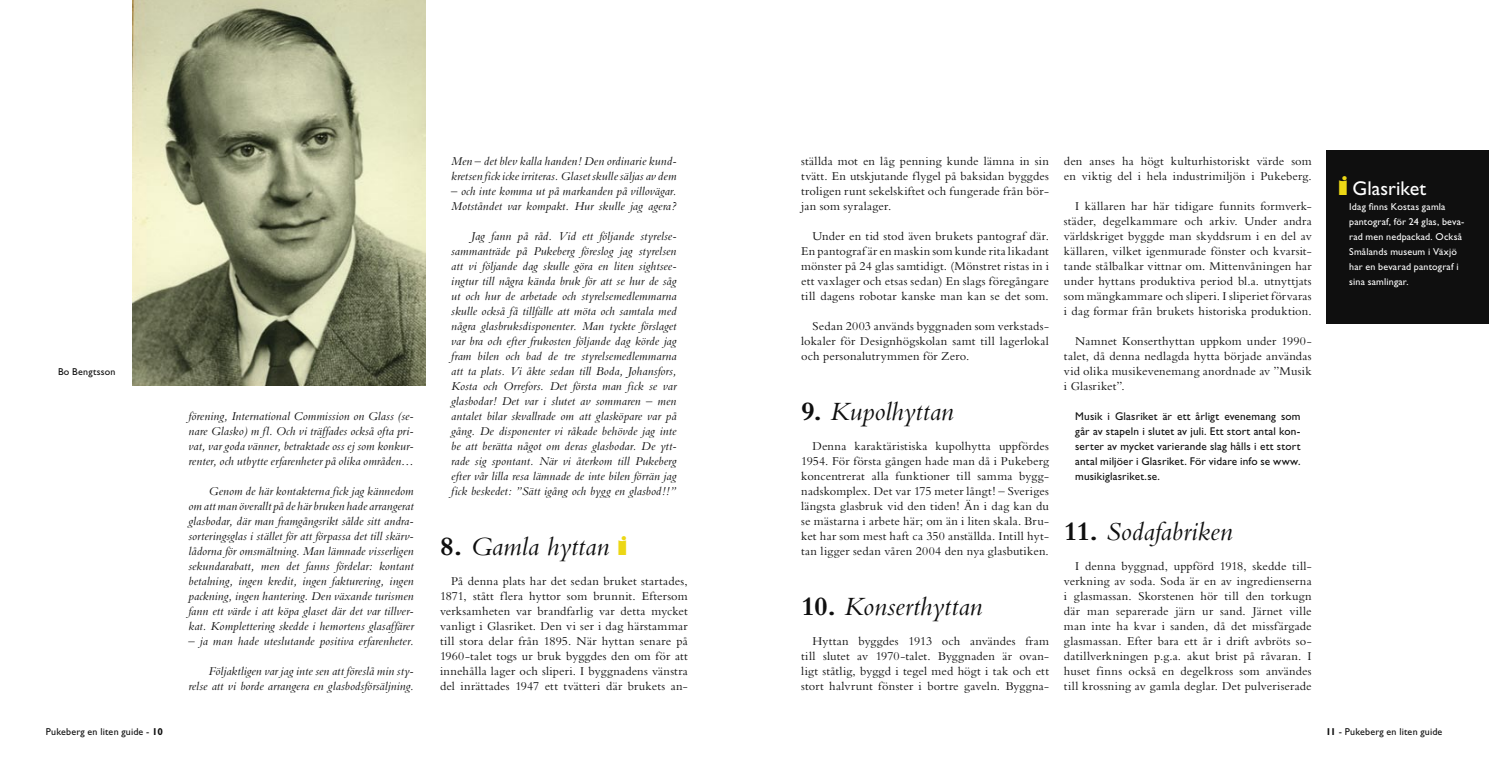
<style>
.page{position:relative;width:1489px;height:780px;background:#fff}
.page>*{position:absolute;margin:0;border:0;box-sizing:border-box;transform-origin:0 0}
.Mellanrubrik{font:italic 27.5px "Bembo";color:#0f0f0f}
.Underrubrik{font:20px "Gill Sans";letter-spacing:.005em;color:#fff}
.Brödtext{font:12.5px/15px "Bembo";letter-spacing:.02em;color:#0f0f0f;text-align:justify}
.Citat_med_indrag{font:italic 12.5px/15px "Bembo";letter-spacing:.01em;color:#0f0f0f;text-align:justify}
.Faktatext_med_indrag{font:11.25px/15px "Gill Sans";letter-spacing:.01em;color:#0f0f0f;text-align:justify}
.Bildtext{font:10px/15px "Gill Sans";letter-spacing:.02em;color:#fff}
.Bildtext-2{font:10px "Gill Sans";letter-spacing:.02em;color:#0f0f0f}
.s1{font-weight:700;font-style:normal}
.s2{font-family:"Gill Sans";font-weight:800;font-style:normal;font-size:25px;color:#ecd715}
.s3{font-weight:800;font-size:25px;color:#ecd715}
.s4{font-weight:700}
</style>
<div class="page">
<img style="left:133px;top:0;width:292px;height:385px">
<div style="left:1325px;top:151px;width:163px;height:173px;background:#0f0f0f"></div>
<p class="Bildtext-2" style="left:58px;top:366px;width:59px">Bo Bengtsson</p>
<p class="Citat_med_indrag" style="left:188px;top:408px;width:227px">förening, International Commission on Glass (se&shy;nare Glasko) m fl. Och vi träffades också ofta pri&shy;vat, var goda vänner, betraktade oss ej som konkur&shy;renter, och utbytte erfarenheter på olika områden…</p>
<p class="Citat_med_indrag" style="left:188px;top:483px;width:227px;text-indent:20px">Genom de här kontakterna fick jag kännedom om att man överallt på de här bruken hade arrangerat glasbodar, där man framgångsrikt sålde sitt andra&shy;sorteringsglas i stället för att förpassa det till skärv&shy;lådorna för omsmältning. Man lämnade visserligen sekundarabatt, men det fanns fördelar: kontant betalning, ingen kredit, ingen fakturering, ingen packning, ingen hantering. Den växande turismen fann ett värde i att köpa glaset där det var tillver&shy;kat. Komplettering skedde i hemortens glasaffärer</p>
<p class="Citat_med_indrag" style="left:188px;top:633px;width:227px">– ja man hade uteslutande positiva erfarenheter.</p>
<p class="Citat_med_indrag" style="left:188px;top:663px;width:227px;text-align:right">Följaktligen var jag inte sen att föreslå min sty&shy;relse att vi borde arrangera en glasbodsförsäljning.</p>
<p class="Citat_med_indrag" style="left:451px;top:153px;width:227px">Men – det blev kalla handen! Den ordinarie kund&shy;kretsen fick icke irriteras. Glaset skulle säljas av dem</p>
<p class="Citat_med_indrag" style="left:451px;top:183px;width:227px">– och inte komma ut på markanden på villovägar.<br>Motståndet var kompakt. Hur skulle jag agera?</p>
<p class="Citat_med_indrag" style="left:451px;top:228px;width:227px;text-indent:20px">Jag fann på råd. Vid ett följande styrelse&shy;sammanträde på Pukeberg föreslog jag styrelsen att vi följande dag skulle göra en liten sightsee&shy;ingtur till några kända bruk för att se hur de såg ut och hur de arbetade och styrelsemedlemmarna skulle också få tillfälle att möta och samtala med några glasbruksdisponenter. Man tyckte förslaget var bra och efter frukosten följande dag körde jag fram bilen och bad de tre styrelsemedlemmarna att ta plats. Vi åkte sedan till Boda, Johansfors, Kosta och Orrefors. Det första man fick se var glasbodar! Det var i slutet av sommaren – men antalet bilar skvallrade om att glasköpare var på gång. De disponenter vi råkade behövde jag inte be att berätta något om deras glasbodar. De ytt&shy;rade sig spontant. När vi återkom till Pukeberg efter vår lilla resa lämnade de inte bilen förrän jag fick beskedet: ”Sätt igång och bygg en glasbod!!”</p>
<p class="Mellanrubrik" style="left:440px;top:530px;width:189px"><span class="s1">8.</span> Gamla hyttan <span class="s2">i</span></p>
<p class="Brödtext" style="left:440px;top:573px;width:249px;text-indent:11px">På denna plats har det sedan bruket startades, 1871, stått flera hyttor som brunnit. Eftersom verksamheten var brandfarlig var detta mycket vanligt i Glasriket. Den vi ser i dag härstammar till stora delar från 1895. När hyttan senare på 1960-talet togs ur bruk byggdes den om för att innehålla lager och sliperi. I byggnadens vänstra del inrättades 1947 ett tvätteri där brukets an-</p>
<p class="Brödtext" style="left:801px;top:153px;width:249px">ställda mot en låg penning kunde lämna in sin tvätt. En utskjutande flygel på baksidan byggdes troligen runt sekelskiftet och fungerade från bör&shy;jan som syralager.</p>
<p class="Brödtext" style="left:801px;top:228px;width:249px;text-indent:11px">Under en tid stod även brukets pantograf där.<br>En pantograf är en maskin som kunde rita likadant mönster på 24 glas samtidigt. (Mönstret ristas in i ett vaxlager och etsas sedan) En slags föregångare till dagens robotar kanske man kan se det som.</p>
<p class="Brödtext" style="left:801px;top:318px;width:249px;text-indent:11px">Sedan 2003 används byggnaden som verkstads&shy;lokaler för Designhögskolan samt till lagerlokal och personalutrymmen för Zero.</p>
<p class="Mellanrubrik" style="left:801px;top:395px;width:154px"><span class="s1">9.</span> Kupolhyttan</p>
<p class="Brödtext" style="left:801px;top:438px;width:249px;text-indent:11px">Denna karaktäristiska kupolhytta uppfördes 1954. För första gången hade man då i Pukeberg koncentrerat alla funktioner till samma bygg&shy;nadskomplex. Det var 175 meter långt! – Sveriges längsta glasbruk vid den tiden! Än i dag kan du se mästarna i arbete här; om än i liten skala. Bru&shy;ket har som mest haft ca 350 anställda. Intill hyt&shy;tan ligger sedan våren 2004 den nya glasbutiken.</p>
<p class="Mellanrubrik" style="left:801px;top:590px;width:183px"><span class="s1">10.</span> Konserthyttan</p>
<p class="Brödtext" style="left:801px;top:633px;width:249px;text-indent:11px">Hyttan byggdes 1913 och användes fram till slutet av 1970-talet. Byggnaden är ovan&shy;ligt ståtlig, byggd i tegel med högt i tak och ett stort halvrunt fönster i bortre gaveln. Byggna-</p>
<p class="Brödtext" style="left:1063px;top:153px;width:249px">den anses ha högt kulturhistoriskt värde som en viktig del i hela industrimiljön i Pukeberg.</p>
<p class="Brödtext" style="left:1063px;top:198px;width:249px;text-indent:11px">I källaren har här tidigare funnits formverk&shy;städer, degelkammare och arkiv. Under andra världskriget byggde man skyddsrum i en del av källaren, vilket igenmurade fönster och kvarsit&shy;tande stålbalkar vittnar om. Mittenvåningen har under hyttans produktiva period bl.a. utnyttjats som mängkammare och sliperi. I sliperiet förvaras i dag formar från brukets historiska produktion.</p>
<p class="Brödtext" style="left:1063px;top:333px;width:249px;text-indent:11px">Namnet Konserthyttan uppkom under 1990- talet, då denna nedlagda hytta började användas vid olika musikevenemang anordnade av ”Musik i Glasriket”.</p>
<p class="Faktatext_med_indrag" style="left:1075px;top:409px;width:227px">Musik i Glasriket är ett årligt evenemang som går av stapeln i slutet av juli. Ett stort antal kon&shy;serter av mycket varierande slag hålls i ett stort antal miljöer i Glasriket. För vidare info se www. musikiglasriket.se.</p>
<p class="Mellanrubrik" style="left:1063px;top:515px;width:170px"><span class="s1">11.</span> Sodafabriken</p>
<p class="Brödtext" style="left:1063px;top:558px;width:249px;text-indent:11px">I denna byggnad, uppförd 1918, skedde till&shy;verkning av soda. Soda är en av ingredienserna i glasmassan. Skorstenen hör till den torkugn där man separerade järn ur sand. Järnet ville man inte ha kvar i sanden, då det missfärgade glasmassan. Efter bara ett år i drift avbröts so&shy;datillverkningen p.g.a. akut brist på råvaran. I huset finns också en degelkross som användes till krossning av gamla deglar. Det pulveriserade</p>
<p class="Underrubrik" style="left:1337px;top:177px;width:90px"><span class="s3">i</span> Glasriket</p>
<p class="Bildtext" style="left:1348px;top:199px;width:117px">Idag finns Kostas gamla pantograf, för 24 glas, beva&shy;rad men nedpackad. Också<br>Smålands museum i Växjö har en bevarad pantograf i sina samlingar.</p>
<p class="Bildtext-2" style="left:46px;top:726px;width:119px">Pukeberg en liten guide - <span class="s4">10</span></p>
<p class="Bildtext-2" style="left:1325px;top:726px;width:118px"><span class="s4">11</span> - Pukeberg en liten guide</p>
</div>
